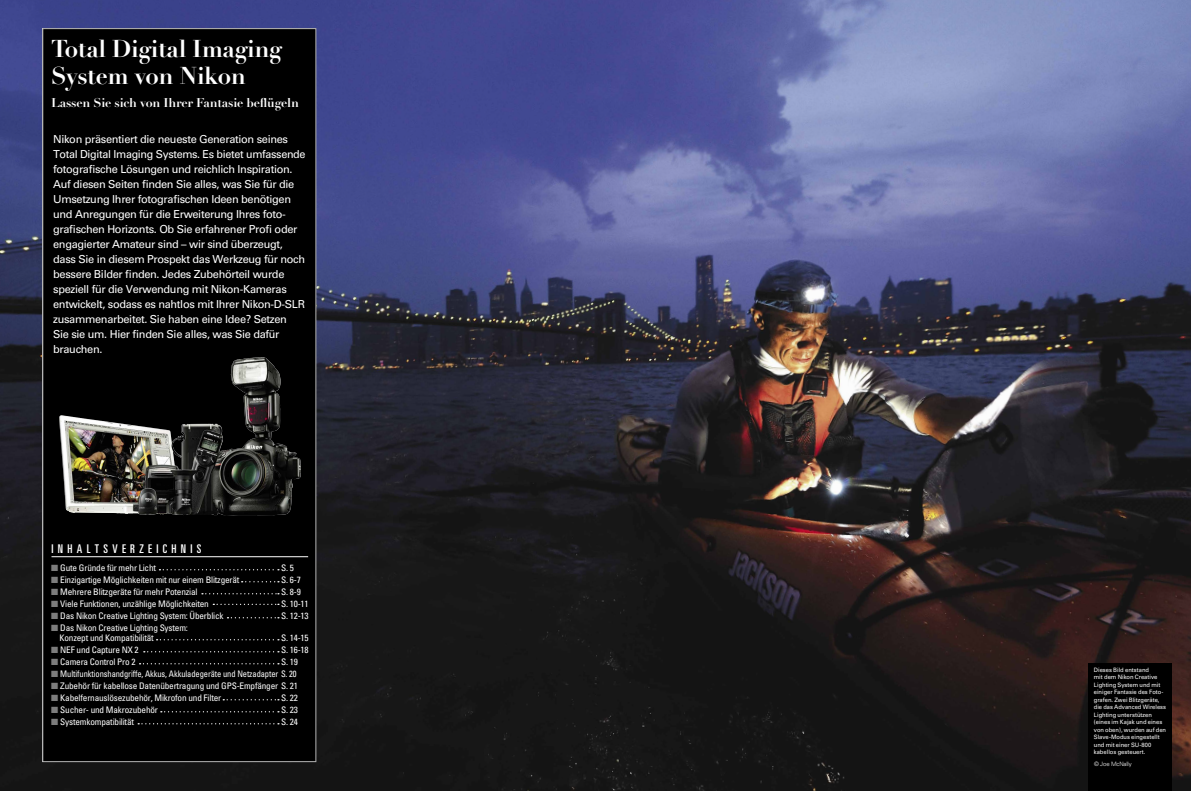
<style>
.page{position:relative;width:1191px;height:791px;background:#fff}
.page>*{position:absolute;margin:0;border:0;box-sizing:border-box;transform-origin:0 0}
.t1{font:700 24px/27px "Didot LH";letter-spacing:-.015em;color:#fff}
.t2{font:700 12.5px "Didot LH";letter-spacing:-.015em;color:#fff}
.t3{font:ultra-condensed 12px "Univers";letter-spacing:.35em;color:#fff}
.t4{font:11px/15px "Univers";letter-spacing:-.03em;color:#fff}
.t5{font:condensed 9px/10px "Univers";letter-spacing:-.02em;color:#fff}
.t6{font:condensed 9px "Univers";letter-spacing:-.02em;color:#fff;scale:.94 1}
.t7{font:6px/7.5px "Univers";color:#fff}
.t8{font:300 6px "Univers";letter-spacing:-.025em;color:#fff}
.s1{color:#7c7c7c}
</style>
<div class="page">
<img style="left:0;top:0;width:1191px;height:791px">
<div style="left:1088px;top:663px;width:83px;height:128px;background:#000"></div>
<div style="left:43px;top:28px;width:273px;height:734px;background:#000;border:1px solid #aaa"></div>
<hr style="left:51px;top:556px;width:257px;height:1px;background:#fff">
<svg style="left:159px;top:569px;width:120px;height:1px"></svg>
<svg style="left:242px;top:581px;width:37px;height:1px"></svg>
<svg style="left:202px;top:593px;width:77px;height:1px"></svg>
<svg style="left:213px;top:604px;width:66px;height:1px"></svg>
<svg style="left:227px;top:617px;width:52px;height:1px"></svg>
<svg style="left:157px;top:639px;width:122px;height:1px"></svg>
<svg style="left:144px;top:651px;width:135px;height:1px"></svg>
<svg style="left:140px;top:663px;width:139px;height:1px"></svg>
<svg style="left:223px;top:699px;width:56px;height:1px"></svg>
<svg style="left:161px;top:711px;width:118px;height:1px"></svg>
<svg style="left:138px;top:723px;width:141px;height:1px"></svg>
<svg style="left:59px;top:357px;width:242px;height:158px"></svg>
<img style="left:231px;top:357px;width:31px;height:38px">
<h1 class="t1" style="left:51px;top:36px;width:233px">Total Digital Imaging<br>System von Nikon</h1>
<p class="t2" style="left:51px;top:95px;width:249px">Lassen Sie sich von Ihrer Fantasie beflügeln</p>
<p class="t4" style="left:53px;top:131px;width:254px">Nikon präsentiert die neueste Generation seines Total Digital Imaging Systems. Es bietet umfassende fotografische Lösungen und reichlich Inspiration.<br>Auf diesen Seiten finden Sie alles, was Sie für die Umsetzung Ihrer fotografischen Ideen benötigen und Anregungen für die Erweiterung Ihres foto&shy;grafischen Horizonts. Ob Sie erfahrener Profi oder engagierter Amateur sind – wir sind überzeugt, dass Sie in diesem Prospekt das Werkzeug für noch bessere Bilder finden. Jedes Zubehörteil wurde speziell für die Verwendung mit Nikon-Kameras entwickelt, sodass es nahtlos mit Ihrer Nikon-D-SLR zusammenarbeitet. Sie haben eine Idee? Setzen<br>Sie sie um. Hier finden Sie alles, was Sie dafür brauchen.</p>
<p class="t3" style="left:51px;top:542px;width:151px">INHALTSVERZEICHNIS</p>
<p class="t5" style="left:51px;top:562px;width:107px"><span class="s1">■</span> Gute Gründe für mehr Licht</p>
<p class="t5" style="left:281px;top:562px;width:14px">S. 5</p>
<p class="t5" style="left:51px;top:574px;width:190px"><span class="s1">■</span> Einzigartige Möglichkeiten mit nur einem Blitzgerät</p>
<p class="t5" style="left:281px;top:574px;width:21px">S. 6-7</p>
<p class="t5" style="left:51px;top:586px;width:148px"><span class="s1">■</span> Mehrere Blitzgeräte für mehr Potenzial</p>
<p class="t5" style="left:281px;top:586px;width:21px">S. 8-9</p>
<p class="t5" style="left:51px;top:598px;width:159px"><span class="s1">■</span> Viele Funktionen, unzählige Möglichkeiten</p>
<p class="t5" style="left:281px;top:598px;width:29px">S. 10-11</p>
<p class="t5" style="left:51px;top:610px;width:174px"><span class="s1">■</span> Das Nikon Creative Lighting System: Überblick</p>
<p class="t5" style="left:281px;top:610px;width:29px">S. 12-13</p>
<p class="t5" style="left:60px;top:622px;width:130px;text-indent:-9px"><span class="s1">■</span> Das Nikon Creative Lighting System:<br>Konzept und Kompatibilität</p>
<p class="t5" style="left:281px;top:632px;width:29px">S. 14-15</p>
<p class="t5" style="left:51px;top:644px;width:89px"><span class="s1">■</span> NEF und Capture NX 2</p>
<p class="t5" style="left:281px;top:644px;width:29px">S. 16-18</p>
<p class="t5" style="left:51px;top:656px;width:86px"><span class="s1">■</span> Camera Control Pro 2</p>
<p class="t5" style="left:281px;top:656px;width:18px">S. 19</p>
<p class="t6" style="left:51px;top:668px;width:262px"><span class="s1">■</span> Multifunktionshandgriffe, Akkus, Akkuladegeräte und Netzadapter S. 20</p>
<p class="t5" style="left:51px;top:680px;width:248px"><span class="s1">■</span> Zubehör für kabellose Datenübertragung und GPS-Empfänger S. 21</p>
<p class="t5" style="left:51px;top:692px;width:172px"><span class="s1">■</span> Kabelfernauslösezubehör, Mikrofon und Filter</p>
<p class="t5" style="left:281px;top:692px;width:18px">S. 22</p>
<p class="t5" style="left:51px;top:704px;width:108px"><span class="s1">■</span> Sucher- und Makrozubehör</p>
<p class="t5" style="left:281px;top:704px;width:18px">S. 23</p>
<p class="t5" style="left:51px;top:716px;width:84px"><span class="s1">■</span> Systemkompatibilität</p>
<p class="t5" style="left:281px;top:716px;width:18px">S. 24</p>
<p class="t7" style="left:1093px;top:666px;width:74px">Dieses Bild entstand<br>mit dem Nikon Creative<br>Lighting System und mit einiger Fantasie des Foto&shy;grafen. Zwei Blitzgeräte, die das Advanced Wireless<br>Lighting unterstützen (eines im Kajak und eines von oben), wurden auf den<br>Slave-Modus eingestellt und mit einer SU-800 kabellos gesteuert.</p>
<p class="t8" style="left:1094px;top:760px;width:39px">© Joe McNally</p>
</div>
